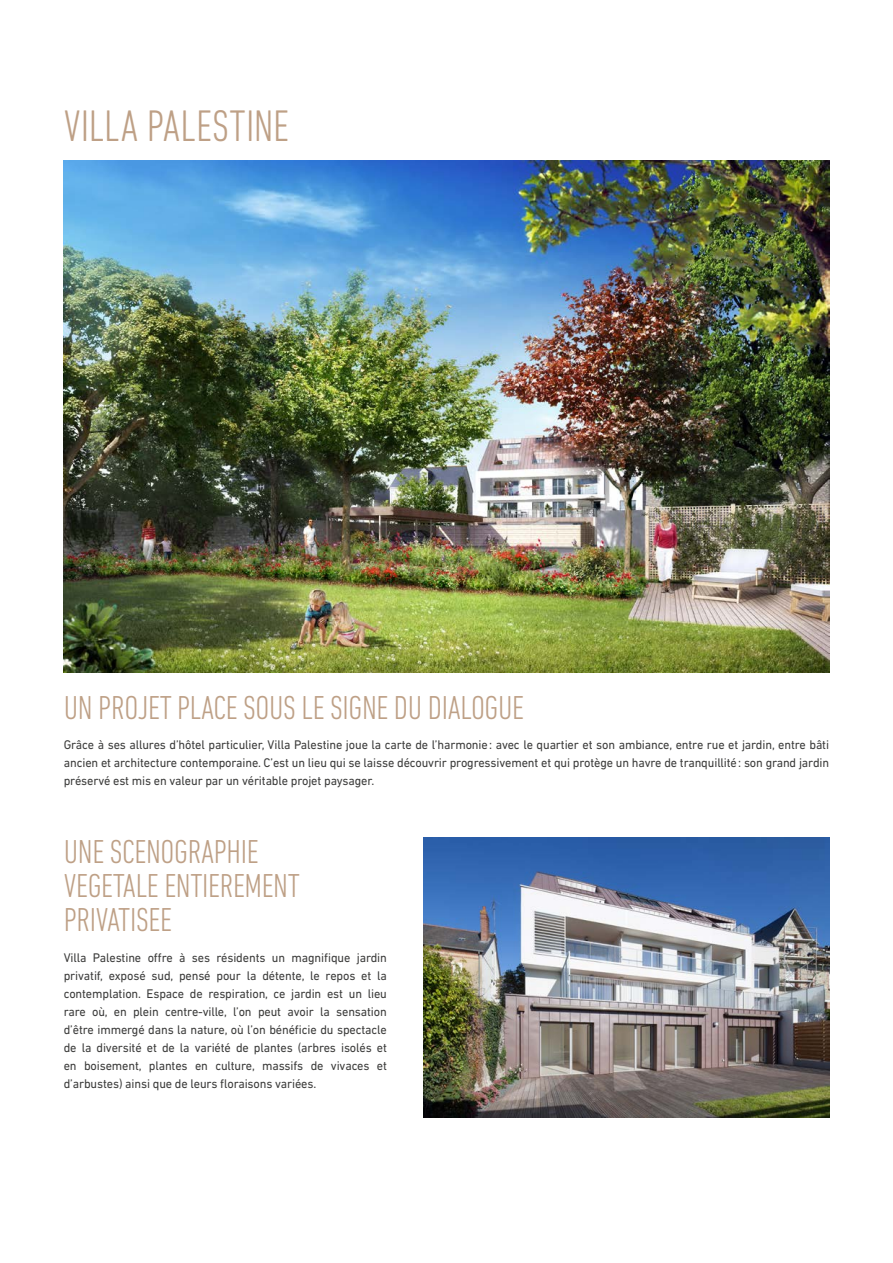
<style>
.page{position:relative;width:893px;height:1263px;background:#fff}
.page>*{position:absolute;margin:0;border:0;box-sizing:border-box;transform-origin:0 0}
.t1{font:300 condensed 45px "DIN Next LT Pro";letter-spacing:.005em;color:#bea086}
.t2{font:300 condensed 33.75px/33.8px "DIN Next LT Pro";letter-spacing:-.01em;color:#bea086}
.t3{font:12.75px/18px "DIN Next LT Pro";letter-spacing:-.01em;color:#3c3c3b;text-align:justify}
</style>
<div class="page">
<img style="left:64px;top:160px;width:765px;height:513px">
<img style="left:423px;top:838px;width:406px;height:280px">
<h1 class="t1" style="left:64px;top:100px;width:227px">VILLA PALESTINE</h1>
<h2 class="t2" style="left:64px;top:691px;width:462px">UN PROJET PLACE SOUS LE SIGNE DU DIALOGUE</h2>
<p class="t3" style="left:64px;top:735px;width:767px">Grâce à ses allures d’hôtel particulier, Villa Palestine joue la carte de l’harmonie: avec le quartier et son ambiance, entre rue et jardin, entre bâti ancien et architecture contemporaine. C’est un lieu qui se laisse découvrir progressivement et qui protège un havre de tranquillité: son grand jardin préservé est mis en valeur par un véritable projet paysager.</p>
<h2 class="t2" style="left:64px;top:834px;width:238px">UNE SCENOGRAPHIE<br>VEGETALE ENTIEREMENT<br>PRIVATISEE</h2>
<p class="t3" style="left:64px;top:948px;width:325px">Villa Palestine offre à ses résidents un magnifique jardin privatif, exposé sud, pensé pour la détente, le repos et la contemplation. Espace de respiration, ce jardin est un lieu rare où, en plein centre-ville, l’on peut avoir la sensation d’être immergé dans la nature, où l’on bénéficie du spectacle de la diversité et de la variété de plantes (arbres isolés et en boisement, plantes en culture, massifs de vivaces et d’arbustes) ainsi que de leurs floraisons variées.</p>
</div>
